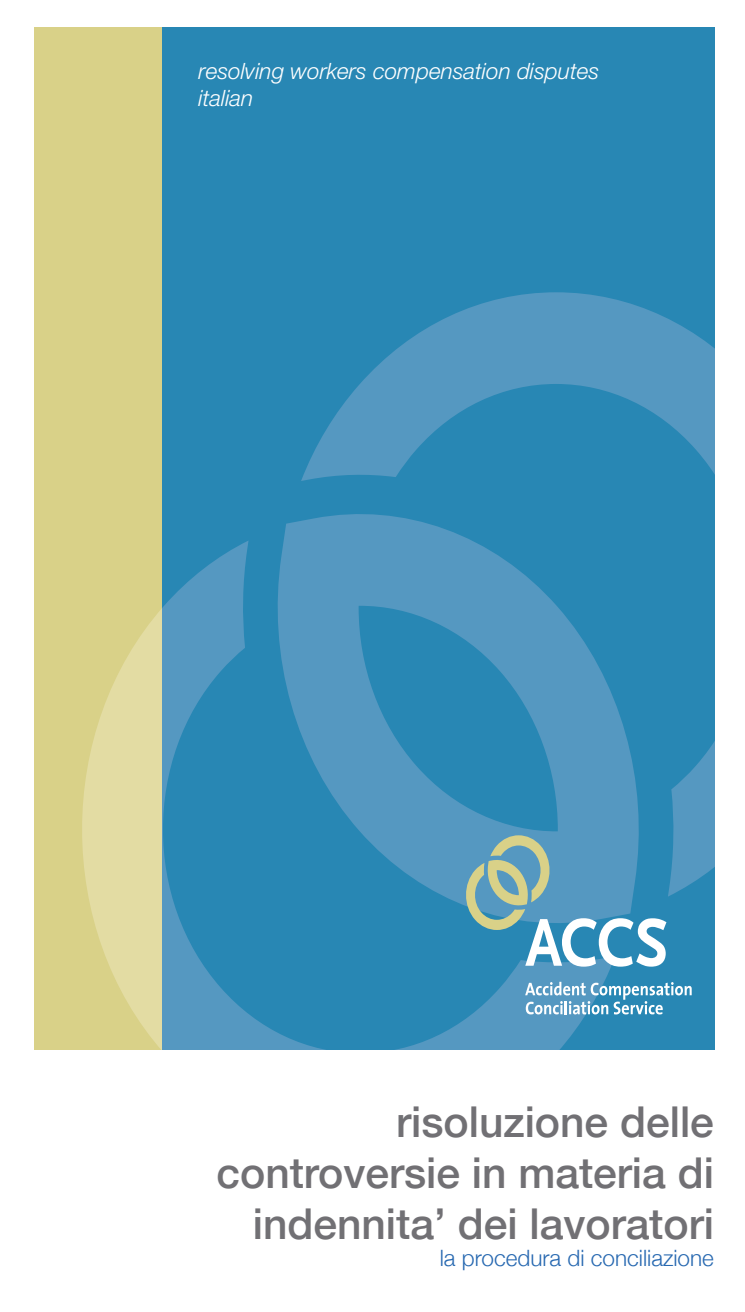
<style>
.page{position:relative;width:745px;height:1312px;background:#fff}
.page>*{position:absolute;margin:0;border:0;box-sizing:border-box;transform-origin:0 0}
.t1{font:500 42.5px/51px "Helvetica Neue";color:#717074;text-align:right}
.t2{font:italic 300 22.5px "Helvetica Neue";color:#fff}
.t3{font:300 22.5px "Helvetica Neue";color:#2869b1}
</style>
<div class="page">
<div style="left:34px;top:27px;width:680px;height:1022px;background:#2887b4"></div>
<svg style="left:301px;top:292px;width:413px;height:604px"></svg>
<svg style="left:161px;top:540px;width:454px;height:509px"></svg>
<div style="left:34px;top:27px;width:127px;height:1022px;background:#d9d188"></div>
<svg style="left:462px;top:835px;width:204px;height:131px"></svg>
<svg style="left:525px;top:981px;width:166px;height:33px"></svg>
<svg style="left:82px;top:610px;width:79px;height:439px;fill:#e3dca3"></svg>
<p class="t2" style="left:198px;top:57px;width:402px">resolving workers compensation disputes</p>
<p class="t2" style="left:198px;top:84px;width:56px">italian</p>
<p class="t1" style="left:216px;top:1092px;width:498px">risoluzione delle controversie in materia di indennita’ dei lavoratori</p>
<p class="t3" style="left:439px;top:1239px;width:275px">la procedura di conciliazione</p>
</div>
